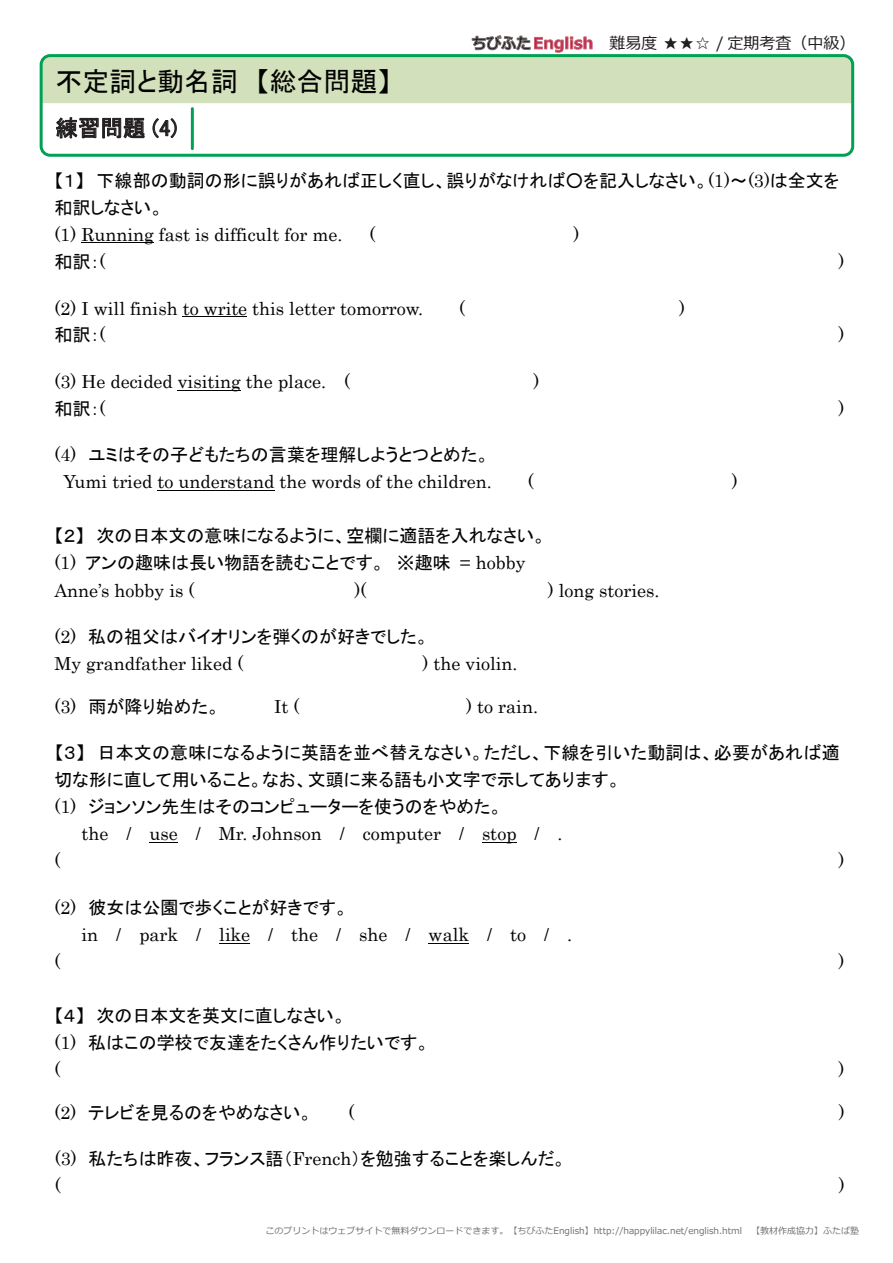
<style>
.page{position:relative;width:893px;height:1263px;background:#fff}
.page>*{position:absolute;margin:0;border:0;box-sizing:border-box;transform-origin:0 0}
.t1{font:27px "MS P Gothic";color:#030303}
.t2{font:22.5px "MS P Gothic";color:#231f20}
.t3{font:18px/27px "MS P Gothic";color:#030303}
.t4{font:18px "Century";color:#030303}
.t5{font:16.05px "Meiryo";color:#231f20}
.t6{font:9px "Meiryo";color:#6c6d70}
.s1{font-family:"Century"}
</style>
<div class="page">
<div style="left:41px;top:56px;width:812px;height:99px;background:#d2e1bb;border-radius:9px"></div>
<div style="left:40px;top:54px;width:814px;height:103px;border:3px solid #00a055;border-radius:9px"></div>
<svg style="left:41px;top:103px;width:812px;height:52px;background:#f1f6f4"></svg>
<hr style="left:191px;top:109px;width:3px;height:40px;background:#00a055">
<svg style="left:472px;top:35px;width:120px;height:17px"></svg>
<hr style="left:81px;top:242px;width:73px;height:1px;background:#030303">
<hr style="left:183px;top:316px;width:64px;height:1px;background:#030303">
<hr style="left:178px;top:390px;width:63px;height:1px;background:#030303">
<hr style="left:157px;top:490px;width:117px;height:1px;background:#030303">
<svg style="left:149px;top:842px;width:29px;height:1px"></svg>
<hr style="left:482px;top:842px;width:34px;height:1px;background:#030303">
<hr style="left:219px;top:943px;width:31px;height:1px;background:#030303">
<hr style="left:428px;top:943px;width:41px;height:1px;background:#030303">
<h1 class="t1" style="left:55px;top:67px;width:337px">不定詞と動名詞　【総合問題】</h1>
<p class="t2" style="left:55px;top:117px;width:123px">練習問題 (4)</p>
<p class="t5" style="left:609px;top:32px;width:248px">難易度 ★★☆ / 定期考査（中級）</p>
<p class="t3" style="left:54px;top:167px;width:786px">【１】 下線部の動詞の形に誤りがあれば正しく直し、誤りがなければ○を記入しなさい。<span class="s1">(1)</span>～<span class="s1">(3)</span>は全文を和訳しなさい。</p>
<p class="t4" style="left:54px;top:219px;width:289px">(1) Running fast is difficult for me.</p>
<p class="t4" style="left:369px;top:219px;width:7px">(</p>
<p class="t4" style="left:573px;top:219px;width:7px">)</p>
<p class="t3" style="left:54px;top:248px;width:52px">和訳：<span class="s1">(</span></p>
<p class="t4" style="left:838px;top:246px;width:7px">)</p>
<p class="t4" style="left:55px;top:293px;width:370px">(2) I will finish to write this letter tomorrow.</p>
<p class="t4" style="left:459px;top:293px;width:7px">(</p>
<p class="t4" style="left:679px;top:293px;width:7px">)</p>
<p class="t3" style="left:54px;top:321px;width:52px">和訳：<span class="s1">(</span></p>
<p class="t4" style="left:838px;top:320px;width:7px">)</p>
<p class="t4" style="left:54px;top:366px;width:297px">(3) He decided visiting the place. (</p>
<p class="t4" style="left:533px;top:366px;width:7px">)</p>
<p class="t3" style="left:54px;top:395px;width:52px">和訳：<span class="s1">(</span></p>
<p class="t4" style="left:839px;top:393px;width:7px">)</p>
<p class="t3" style="left:55px;top:441px;width:436px"><span class="s1">(4)</span> ユミはその子どもたちの言葉を理解しようとつとめた。</p>
<p class="t4" style="left:64px;top:467px;width:430px">Yumi tried to understand the words of the children.</p>
<p class="t4" style="left:528px;top:467px;width:7px">(</p>
<p class="t4" style="left:732px;top:467px;width:7px">)</p>
<p class="t3" style="left:54px;top:522px;width:493px">【２】 次の日本文の意味になるように、空欄に適語を入れなさい。<span class="s1">(1)</span> アンの趣味は長い物語を読むことです。 ※趣味 <span class="s1">= hobby</span></p>
<p class="t4" style="left:54px;top:575px;width:142px">Anne’s hobby is (</p>
<p class="t4" style="left:354px;top:575px;width:13px">)(</p>
<p class="t4" style="left:548px;top:575px;width:113px">) long stories.</p>
<p class="t3" style="left:54px;top:623px;width:376px"><span class="s1">(2)</span> 私の祖父はバイオリンを弾くのが好きでした。</p>
<p class="t4" style="left:54px;top:648px;width:191px">My grandfather liked (</p>
<p class="t4" style="left:423px;top:648px;width:96px">) the violin.</p>
<p class="t3" style="left:55px;top:692px;width:167px"><span class="s1">(3)</span> 雨が降り始めた。</p>
<p class="t4" style="left:274px;top:691px;width:27px">It (</p>
<p class="t4" style="left:466px;top:691px;width:73px">) to rain.</p>
<p class="t3" style="left:55px;top:739px;width:787px">【３】 日本文の意味になるように英語を並べ替えなさい。ただし、下線を引いた動詞は、必要があれば適切な形に直して用いること。なお、文頭に来る語も小文字で示してあります。<br><span class="s1">(1)</span> ジョンソン先生はそのコンピューターを使うのをやめた。</p>
<p class="t4" style="left:81px;top:819px;width:483px">the / use / Mr. Johnson / computer / stop / .</p>
<p class="t4" style="left:54px;top:846px;width:7px">(</p>
<p class="t4" style="left:838px;top:846px;width:7px">)</p>
<p class="t3" style="left:55px;top:893px;width:295px"><span class="s1">(2)</span> 彼女は公園で歩くことが好きです。</p>
<p class="t4" style="left:82px;top:919px;width:492px">in / park / like / the / she / walk / to / .</p>
<p class="t4" style="left:54px;top:946px;width:7px">(</p>
<p class="t4" style="left:838px;top:946px;width:7px">)</p>
<p class="t3" style="left:54px;top:1001px;width:376px">【４】 次の日本文を英文に直しなさい。<br><span class="s1">(1)</span> 私はこの学校で友達をたくさん作りたいです。</p>
<p class="t4" style="left:54px;top:1054px;width:7px">(</p>
<p class="t4" style="left:839px;top:1054px;width:7px">)</p>
<p class="t3" style="left:55px;top:1098px;width:259px"><span class="s1">(2)</span> テレビを見るのをやめなさい。</p>
<p class="t4" style="left:348px;top:1097px;width:7px">(</p>
<p class="t4" style="left:839px;top:1097px;width:7px">)</p>
<p class="t3" style="left:55px;top:1145px;width:513px"><span class="s1">(3)</span> 私たちは昨夜、フランス語（<span class="s1">French</span>）を勉強することを楽しんだ。</p>
<p class="t4" style="left:55px;top:1171px;width:7px">(</p>
<p class="t4" style="left:839px;top:1171px;width:7px">)</p>
<p class="t6" style="left:265px;top:1224px;width:595px">このプリントはウェブサイトで無料ダウンロードできます。【ちびふたEnglish】http://happylilac.net/english.html　【教材作成協力】ふたば塾</p>
</div>
